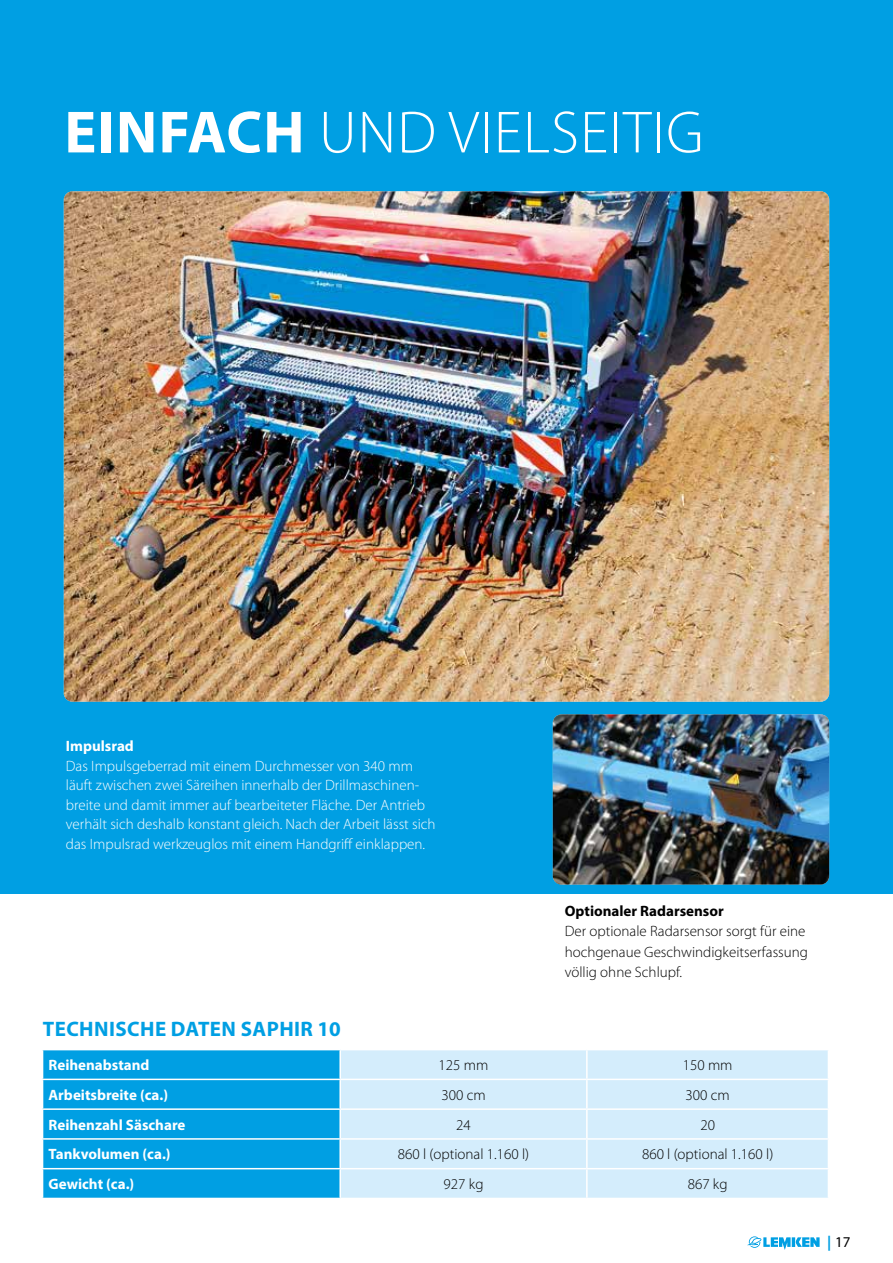
<style>
.page{position:relative;width:893px;height:1263px;background:#fff}
.page>*{position:absolute;margin:0;border:0;box-sizing:border-box;transform-origin:0 0}
.t1{font:300 60px "Myriad Pro";letter-spacing:.02em;color:#fff}
.t2{font:700 21px "Myriad Pro";letter-spacing:.02em;color:#009fe3}
.t3{font:300 15px/19.5px "Myriad Pro";color:#fff}
.t4{font:300 15px/20.2px "Myriad Pro";color:#000}
.t5{font:700 15px "Myriad Pro";color:#fff}
.t6{font:700 15px "Myriad Pro";color:#000}
.t7{font:15px "Myriad Pro";color:#000}
.s1{font-weight:700}
.s2{font-weight:700;color:#009fe3}
</style>
<div class="page">
<svg style="left:747px;top:1236px;width:73px;height:13px"></svg>
<div style="left:0;top:0;width:893px;height:893px;background:#009fe3"></div>
<img style="left:553px;top:714px;width:276px;height:170px">
<img style="left:64px;top:191px;width:765px;height:511px">
<div style="left:341px;top:1050px;width:487px;height:148px;background:#d4edfc"></div>
<hr style="left:586px;top:1050px;width:2px;height:29px;background:#fff">
<hr style="left:340px;top:1079px;width:247px;height:1px;background:#fff">
<hr style="left:587px;top:1079px;width:242px;height:1px;background:#fff">
<hr style="left:586px;top:1080px;width:2px;height:28px;background:#fff">
<hr style="left:340px;top:1108px;width:247px;height:2px;background:#fff">
<hr style="left:587px;top:1108px;width:242px;height:2px;background:#fff">
<hr style="left:586px;top:1110px;width:2px;height:28px;background:#fff">
<hr style="left:340px;top:1138px;width:247px;height:2px;background:#fff">
<hr style="left:587px;top:1138px;width:242px;height:2px;background:#fff">
<hr style="left:586px;top:1140px;width:2px;height:28px;background:#fff">
<svg style="left:42px;top:1050px;width:298px;height:148px;background:#0ca3e4"></svg>
<hr style="left:340px;top:1168px;width:247px;height:1px;background:#fff">
<hr style="left:339px;top:1169px;width:2px;height:29px;background:#fff">
<hr style="left:587px;top:1168px;width:242px;height:1px;background:#fff">
<hr style="left:586px;top:1169px;width:2px;height:29px;background:#fff">
<h1 class="t1" style="left:64px;top:96px;width:641px"><span class="s1">EINFACH</span> UND VIELSEITIG</h1>
<p class="t5" style="left:66px;top:736px;width:69px">Impulsrad</p>
<p class="t3" style="left:66px;top:756px;width:371px">Das Impulsgeberrad mit einem Durchmesser von 340 mm läuft zwischen zwei Säreihen innerhalb der Drillmaschinen&shy;breite und damit immer auf bearbeiteter Fläche. Der Antrieb verhält sich deshalb konstant gleich. Nach der Arbeit lässt sich das Impulsrad werkzeuglos mit einem Handgriff einklappen.</p>
<p class="t6" style="left:565px;top:901px;width:161px">Optionaler Radarsensor</p>
<p class="t4" style="left:565px;top:921px;width:245px">Der optionale Radarsensor sorgt für eine hochgenaue Geschwindigkeitserfassung völlig ohne Schlupf.</p>
<h2 class="t2" style="left:43px;top:1015px;width:300px">TECHNISCHE DATEN SAPHIR 10</h2>
<p class="t5" style="left:49px;top:1055px;width:102px">Reihenabstand</p>
<p class="t4" style="left:439px;top:1055px;width:51px">125 mm</p>
<p class="t4" style="left:683px;top:1055px;width:51px">150 mm</p>
<p class="t5" style="left:49px;top:1085px;width:121px">Arbeitsbreite (ca.)</p>
<p class="t4" style="left:441px;top:1084px;width:46px">300 cm</p>
<p class="t4" style="left:686px;top:1084px;width:46px">300 cm</p>
<p class="t5" style="left:49px;top:1115px;width:138px">Reihenzahl Säschare</p>
<p class="t4" style="left:456px;top:1114px;width:16px">24</p>
<p class="t4" style="left:700px;top:1114px;width:16px">20</p>
<p class="t5" style="left:49px;top:1144px;width:124px">Tankvolumen (ca.)</p>
<p class="t4" style="left:398px;top:1144px;width:133px">860 l (optional 1.160 l)</p>
<p class="t4" style="left:642px;top:1144px;width:133px">860 l (optional 1.160 l)</p>
<p class="t5" style="left:49px;top:1174px;width:87px">Gewicht (ca.)</p>
<p class="t4" style="left:444px;top:1174px;width:41px">927 kg</p>
<p class="t4" style="left:688px;top:1174px;width:41px">867 kg</p>
<p class="t7" style="left:827px;top:1232px;width:25px"><span class="s2">|</span> 17</p>
</div>
